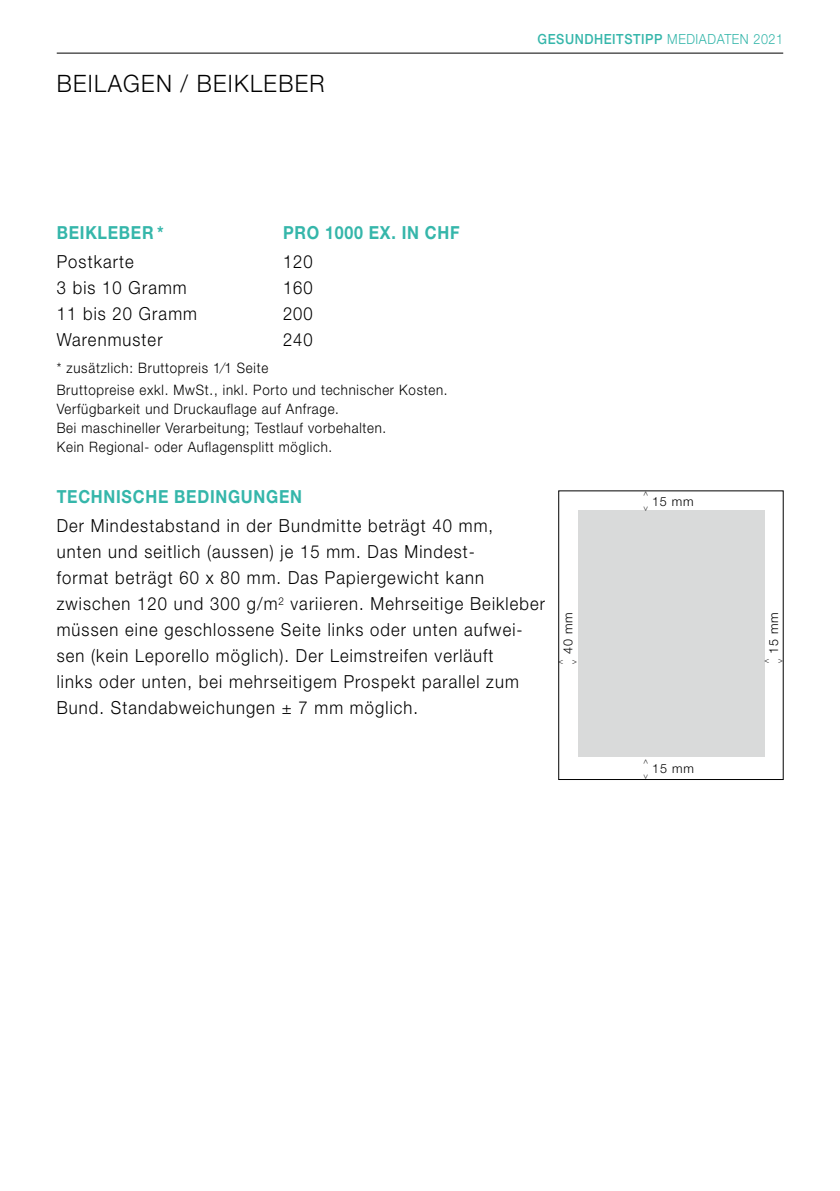
<style>
.page{position:relative;width:840px;height:1191px;background:#fff}
.page>*{position:absolute;margin:0;border:0;box-sizing:border-box;transform-origin:0 0}
.t1{font:300 24px "Helvetica Neue LT Std";letter-spacing:.06em;color:#000;scale:.94 1}
.t2{font:300 18px/26px "Helvetica Neue LT Std";letter-spacing:.065em;color:#000;scale:.92 1}
.t3{font:700 18px "Helvetica Neue LT Std";letter-spacing:.045em;color:#35b6aa;scale:.89 1}
.t4{font:300 14.4px/18.8px "Helvetica Neue LT Std";letter-spacing:.055em;color:#000;scale:.92 1}
.t5{font:500 14px "Helvetica Neue LT Std";letter-spacing:.045em;color:#35b6aa;scale:.9 1}
.t6{font:300 12.6px "Helvetica Neue LT Std";letter-spacing:.06em;color:#000}
.t7{font:300 8px "Helvetica Neue LT Std";color:#000}
.s1{font-weight:300}
</style>
<div class="page">
<hr style="left:57px;top:53px;width:725px;height:1px;background:#000">
<div style="left:577px;top:510px;width:187px;height:247px;background:#d9dada"></div>
<div style="left:558px;top:490px;width:225px;height:290px;border:1px solid #000"></div>
<h1 class="t1" style="left:57px;top:69px;width:286px">beilag en / Beikleber</h1>
<p class="t5" style="left:537px;top:31px;width:274px">GESUNDHEITSTIPP <span class="s1">Mediadaten 2021</span></p>
<p class="t3" style="left:57px;top:221px;width:121px">BEIKLEBER *</p>
<p class="t3" style="left:283px;top:221px;width:173px">P RO 1000 EX. IN CHF</p>
<p class="t2" style="left:57px;top:248px;width:85px">Postkarte</p>
<p class="t2" style="left:283px;top:248px;width:34px">120</p>
<p class="t2" style="left:57px;top:274px;width:143px">3 bis 10 Gramm</p>
<p class="t2" style="left:283px;top:274px;width:34px">160</p>
<p class="t2" style="left:57px;top:300px;width:154px">11 bis 20 Gramm</p>
<p class="t2" style="left:283px;top:300px;width:34px">200</p>
<p class="t2" style="left:57px;top:326px;width:116px">Warenmuster</p>
<p class="t2" style="left:283px;top:326px;width:34px">240</p>
<p class="t4" style="left:57px;top:356px;width:426px;line-height:22.2px">* zusätzlich: Bruttopreis 1⁄1 Seite<br>Bruttopreise exkl. MwSt., inkl. Porto und technischer Kosten.</p>
<p class="t4" style="left:57px;top:399px;width:359px">Verfügbarkeit und Druckauflage auf Anfrage.<br>Bei maschineller Verarbeitung; Testlauf vorbehalten.<br>Kein Regional- oder Auflagensplitt möglich.</p>
<p class="t3" style="left:57px;top:486px;width:277px">TECHNISCHE BEDINGUNGEN</p>
<p class="t2" style="left:57px;top:512px;width:532px">Der Mindestabstand in der Bundmitte beträgt 40 mm,<br>unten und seitlich (aussen) je 15 mm. Das Mindest-<br>format beträgt 60 x 80 mm. Das Papiergewicht kann zwischen 120 und 300 g/m<sup>2</sup> variieren. Mehrseitige Beikleber müssen eine geschlossene Seite links oder unten aufwei&shy;sen (kein Leporello möglich). Der Leimstreifen verläuft<br>links oder unten, bei mehrseitigem Prospekt parallel zum Bund. Standabweichungen ± 7 mm möglich.</p>
<p class="t6" style="left:560px;top:654px;width:43px;rotate:-90deg">40 mm</p>
<p class="t7" style="left:558px;top:656px;width:20px">&lt; &gt;</p>
<p class="t7" style="left:639px;top:510px;width:21px;rotate:-90deg">&lt; &gt;</p>
<p class="t6" style="left:651px;top:493px;width:43px">15 mm</p>
<p class="t7" style="left:639px;top:778px;width:21px;rotate:-90deg">&lt; &gt;</p>
<p class="t6" style="left:652px;top:761px;width:43px">15 mm</p>
<p class="t6" style="left:765px;top:654px;width:43px;rotate:-90deg">15 mm</p>
<p class="t7" style="left:764px;top:655px;width:20px">&lt; &gt;</p>
</div>
